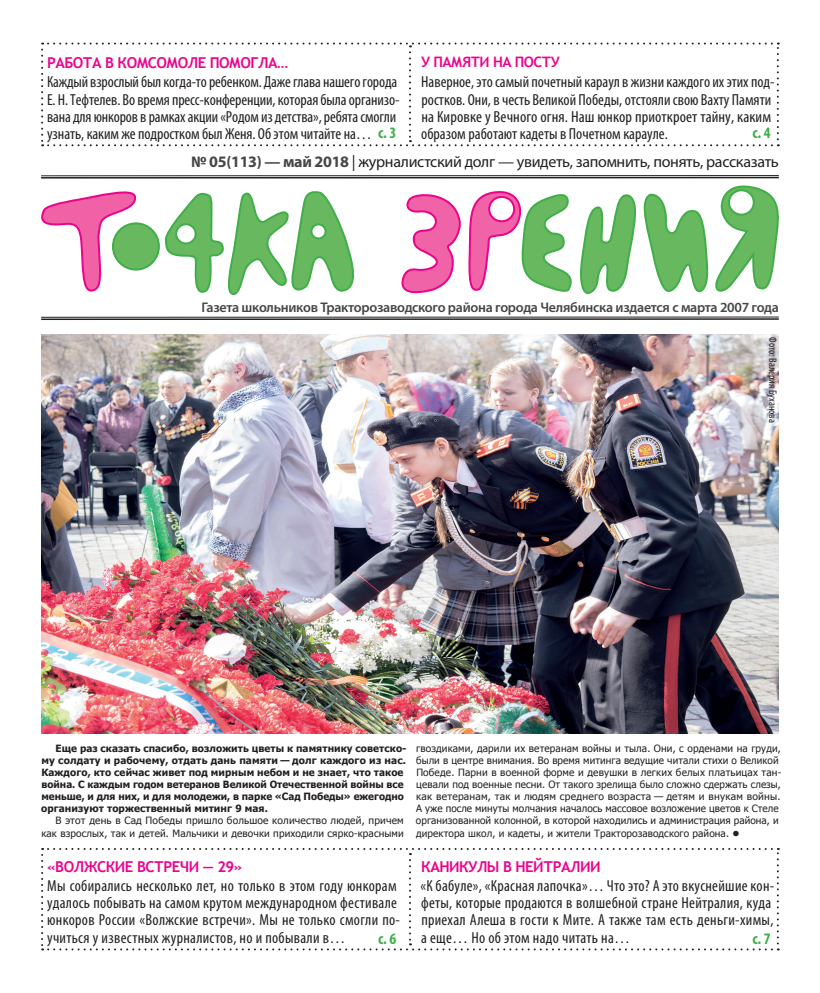
<style>
.page{position:relative;width:820px;height:993px;background:#fff}
.page>*{position:absolute;margin:0;border:0;box-sizing:border-box;transform-origin:0 0}
.t1{font:condensed 16px/17.2px "Myriad Pro";letter-spacing:.005em;color:#231f20}
.t2{font:16px "Myriad Pro";letter-spacing:-.02em;color:#231f20}
.t3{font:700 condensed 16px "Myriad Pro";color:#40ae49}
.t4{font:700 15px "Trebuchet MS";letter-spacing:-.035em;color:#ed028c}
.t5{font:700 14.4px "Trebuchet MS";letter-spacing:-.035em;color:#ed028c}
.t6{font:600 14px "Myriad Pro";letter-spacing:-.02em;color:#454647}
.t7{font:condensed 11px "Myriad Pro";color:#231f20}
.t8{font:10px/12px "Tahoma";letter-spacing:.01em;color:#231f20;text-align:right}
.t9{font:700 10px/12px "Tahoma";letter-spacing:.01em;color:#231f20}
.s1{font-weight:700;color:#40ae49}
.s2{font-weight:700;color:#454647}
</style>
<div class="page">
<svg style="left:41px;top:191px;width:96px;height:101px"></svg>
<div style="left:113px;top:223px;width:46px;height:46px;background:#68b860;border-radius:50%"></div>
<div style="left:112px;top:222px;width:48px;height:48px;border:2px solid #40ae49;border-radius:50%"></div>
<svg style="left:164px;top:191px;width:190px;height:104px"></svg>
<svg style="left:401px;top:185px;width:378px;height:110px"></svg>
<hr style="left:41px;top:317px;width:737px;height:1px;background:#231f20">
<hr style="left:41px;top:318px;width:737px;height:2px;background:#231f20">
<svg style="left:41px;top:43px;width:737px;height:103px"></svg>
<svg style="left:41px;top:848px;width:737px;height:102px"></svg>
<hr style="left:41px;top:175px;width:737px;height:1px;background:#231f20">
<hr style="left:41px;top:177px;width:737px;height:1px;background:#231f20">
<img style="left:41px;top:334px;width:737px;height:399px">
<p class="t4" style="left:47px;top:53px;width:242px">Работа в комсомоле помогла…</p>
<p class="t5" style="left:421px;top:53px;width:139px">У памяти на посту</p>
<p class="t1" style="left:421px;top:73px;width:354px">Наверное, это самый почетный караул в жизни каждого их этих под&shy;ростков. Они, в честь Великой Победы, отстояли свою Вахту Памяти на Кировке у Вечного огня. Наш юнкор приоткроет тайну, каким</p>
<p class="t1" style="left:47px;top:125px;width:350px">узнать, каким же подростком был Женя. Об этом читайте на… <span class="s1">с. 3</span></p>
<p class="t1" style="left:421px;top:125px;width:248px">образом работают кадеты в Почетном карауле.</p>
<p class="t3" style="left:752px;top:123px;width:20px">с. 4</p>
<p class="t1" style="left:47px;top:73px;width:354px">Каждый взрослый был когда-то ребенком. Даже глава нашего города<br>Е. Н. Тефтелев. Во время пресс-конференции, которая была организо&shy;вана для юнкоров в рамках акции «Родом из детства», ребята смогли</p>
<p class="t2" style="left:191px;top:152px;width:589px"><span class="s2">№ 05(113) — май 2018</span> | журналистский долг — увидеть, запомнить, понять, рассказать</p>
<p class="t6" style="left:201px;top:298px;width:578px">Газета школьников Тракторозаводского района города Челябинска издается с марта 2007 года</p>
<p class="t7" style="left:779px;top:337px;width:87px;rotate:90deg">Фото: Валерия Буханова</p>
<p class="t9" style="left:41px;top:742px;width:367px;text-indent:15px">Еще раз сказать спасибо, возложить цветы к памятнику советско&shy;му солдату и рабочему, отдать дань памяти — долг каждого из нас.<br>Каждого, кто сейчас живет под мирным небом и не знает, что такое война. С каждым годом ветеранов Великой Отечественной войны все меньше, и для них, и для молодежи, в парке «Сад Победы» ежегодно организуют торжественный митинг 9 мая.</p>
<p class="t8" style="left:41px;top:814px;width:364px">В этот день в Сад Победы пришло большое количество людей, причем как взрослых, так и детей. Мальчики и девочки приходили сярко-красными</p>
<p class="t8" style="left:416px;top:742px;width:367px;text-align:left">гвоздиками, дарили их ветеранам войны и тыла. Они, с орденами на груди, были в центре внимания. Во время митинга ведущие читали стихи о Великой Победе. Парни в военной форме и девушки в легких белых платьицах тан&shy;цевали под военные песни. От такого зрелища было сложно сдержать слезы, как ветеранам, так и людям среднего возраста — детям и внукам войны.<br>А уже после минуты молчания началось массовое возложение цветов к Стеле организованной колонной, в которой находились и администрация района, и директора школ, и кадеты, и жители Тракторозаводского района. ●</p>
<p class="t4" style="left:47px;top:857px;width:19px">«ВОЛ</p>
<p class="t4" style="left:84px;top:857px;width:24px">ЖСКИЕ</p>
<p class="t4" style="left:137px;top:857px;width:107px">ВСТРЕЧИ — 29»</p>
<p class="t4" style="left:421px;top:857px;width:11px">КАНИК</p>
<p class="t4" style="left:468px;top:857px;width:104px">УЛЫ В НЕЙТРАЛИИ</p>
<p class="t1" style="left:420px;top:876px;width:355px">«К бабуле», «Красная лапочка»… Что это? А это вкуснейшие кон&shy;феты, которые продаются в волшебной стране Нейтралия, куда приехал Алеша в гости к Мите. А также там есть деньги-химы, а еще… Но об этом надо читать на…</p>
<p class="t1" style="left:47px;top:876px;width:354px">Мы собирались несколько лет, но только в этом году юнкорам удалось побывать на самом крутом международном фестивале юнкоров России «Волжские встречи». Мы не только смогли по&shy;учиться у известных журналистов, но и побывали в…</p>
<p class="t3" style="left:378px;top:928px;width:20px">с. 6</p>
<p class="t3" style="left:752px;top:928px;width:20px">с. 7</p>
</div>
